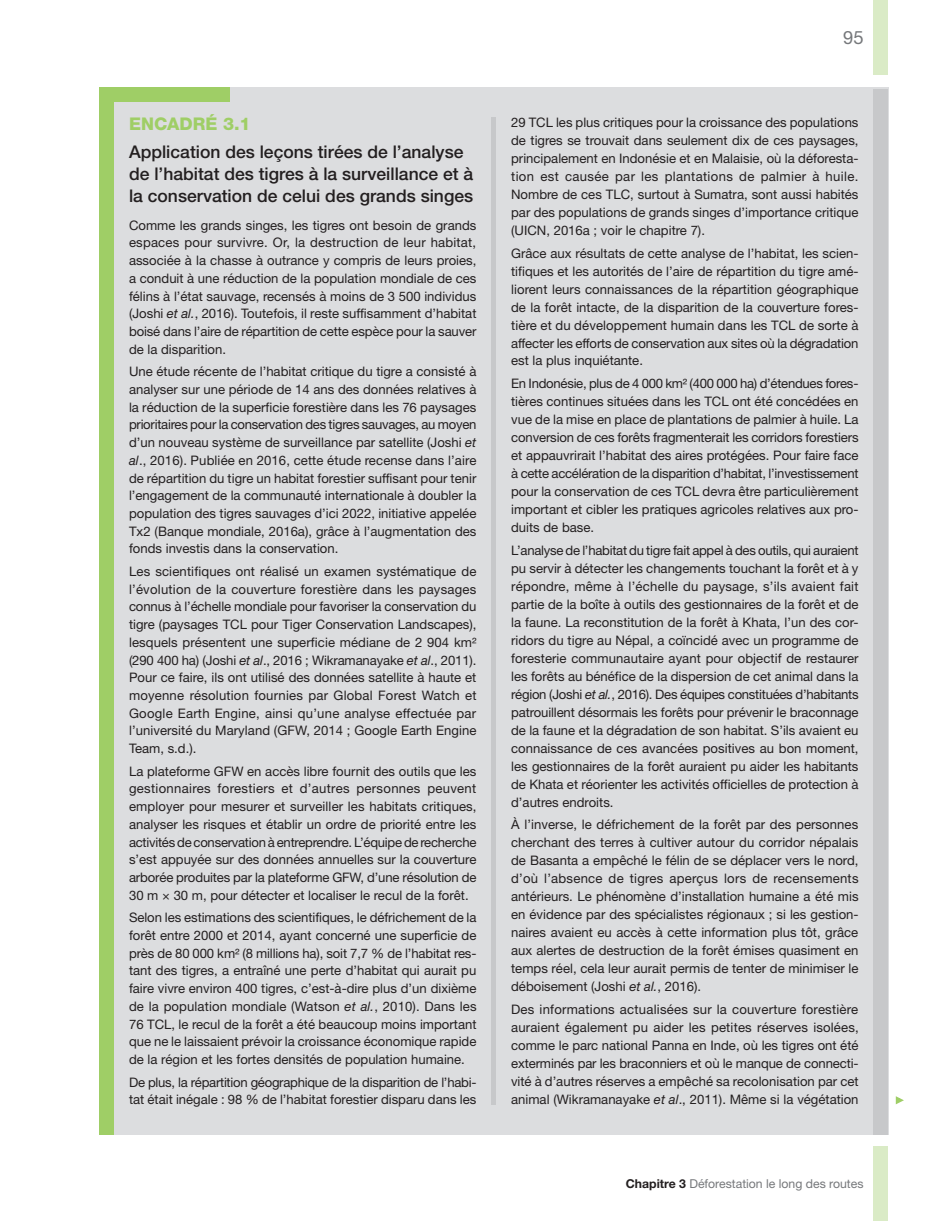
<style>
.page{position:relative;width:938px;height:1221px;background:#fff}
.page>*{position:absolute;margin:0;border:0;box-sizing:border-box;transform-origin:0 0}
.t1{font:18.38px "Helvetica Neue";color:#76787b}
.t2{font:500 17.5px/21.9px "Helvetica Neue";color:#231f20}
.t3{font:800 17.5px "Helvetica Neue";color:#9fce66}
.t4{font:13.12px/18px "Helvetica Neue";color:#231f20;text-align:justify}
.t5{font:13.12px/17.7px "Helvetica Neue";letter-spacing:-.02em;color:#231f20}
.t6{font:12.25px "Helvetica Neue";color:#76787b}
.s1{font-style:italic}
.s2{font-weight:700;color:#231f20}
</style>
<div class="page">
<div style="left:873px;top:0;width:15px;height:74px;background:#daebc6"></div>
<div style="left:873px;top:1146px;width:15px;height:74px;background:#daebc6"></div>
<div style="left:99px;top:87px;width:789px;height:1047px;background:#dcdddf"></div>
<div style="left:99px;top:87px;width:15px;height:1047px;background:#9fce66"></div>
<div style="left:491px;top:117px;width:5px;height:987px;background:#c7c8ca"></div>
<div style="left:99px;top:87px;width:130px;height:15px;background:#9fce66"></div>
<svg style="left:895px;top:1096px;width:9px;height:9px"></svg>
<div style="left:873px;top:89px;width:15px;height:1045px;background:#c7c8ca"></div>
<h2 class="t3" style="left:129px;top:113px;width:123px">ENCADRÉ 3.1</h2>
<h2 class="t2" style="left:129px;top:141px;width:346px">Application des leçons tirées de l’analyse de l’habitat des tigres à la surveillance et à la conservation de celui des grands singes</h2>
<p class="t4" style="left:129px;top:216px;width:349px">Comme les grands singes, les tigres ont besoin de grands espaces pour survivre. Or, la destruction de leur habitat, associée à la chasse à outrance y compris de leurs proies, a conduit à une réduction de la population mondiale de ces félins à l’état sauvage, recensés à moins de 3 500 individus (Joshi <span class="s1">et al.</span>, 2016). Toutefois, il reste suffisamment d’habitat boisé dans l’aire de répartition de cette espèce pour la sauver de la disparition.</p>
<p class="t4" style="left:129px;top:362px;width:349px">Une étude récente de l’habitat critique du tigre a consisté à analyser sur une période de 14 ans des données relatives à la réduction de la superficie forestière dans les 76 paysages prioritaires pour la conservation des tigres sauvages, au moyen d’un nouveau système de surveillance par satellite (Joshi <span class="s1">et al</span>., 2016). Publiée en 2016, cette étude recense dans l’aire de répartition du tigre un habitat forestier suffisant pour tenir l’engagement de la communauté internationale à doubler la population des tigres sauvages d’ici 2022, initiative appelée Tx2 (Banque mondiale, 2016a), grâce à l’augmentation des fonds investis dans la conservation.</p>
<p class="t4" style="left:129px;top:562px;width:349px">Les scientifiques ont réalisé un examen systématique de l’évolution de la couverture forestière dans les paysages connus à l’échelle mondiale pour favoriser la conservation du tigre (paysages TCL pour Tiger Conservation Landscapes), lesquels présentent une superficie médiane de 2 904 km² (290 400 ha) (Joshi <span class="s1">et al</span>., 2016 ; Wikramanayake <span class="s1">et al</span>., 2011).<br>Pour ce faire, ils ont utilisé des données satellite à haute et moyenne résolution fournies par Global Forest Watch et Google Earth Engine, ainsi qu’une analyse effectuée par l’université du Maryland (GFW, 2014 ; Google Earth Engine Team, s.d.).</p>
<p class="t4" style="left:129px;top:762px;width:349px">La plateforme GFW en accès libre fournit des outils que les gestionnaires forestiers et d’autres personnes peuvent employer pour mesurer et surveiller les habitats critiques, analyser les risques et établir un ordre de priorité entre les activités de conservation à entreprendre. L’équipe de recherche s’est appuyée sur des données annuelles sur la couverture arborée produites par la plateforme GFW, d’une résolution de 30 m × 30 m, pour détecter et localiser le recul de la forêt.</p>
<p class="t4" style="left:129px;top:908px;width:349px">Selon les estimations des scientifiques, le défrichement de la forêt entre 2000 et 2014, ayant concerné une superficie de près de 80 000 km² (8 millions ha), soit 7,7 % de l’habitat res&shy;tant des tigres, a entraîné une perte d’habitat qui aurait pu faire vivre environ 400 tigres, c’est-à-dire plus d’un dixième de la population mondiale (Watson <span class="s1">et al.</span>, 2010). Dans les 76 TCL, le recul de la forêt a été beaucoup moins important que ne le laissaient prévoir la croissance économique rapide de la région et les fortes densités de population humaine.</p>
<p class="t5" style="left:129px;top:1072px;width:349px">De plus, la répartition géographique de la disparition de l’habi&shy;tat était inégale : 98 % de l’habitat forestier disparu dans les</p>
<h1 class="t1" style="left:843px;top:26px;width:22px">95</h1>
<p class="t4" style="left:511px;top:113px;width:349px">29 TCL les plus critiques pour la croissance des populations de tigres se trouvait dans seulement dix de ces paysages, principalement en Indonésie et en Malaisie, où la déforesta&shy;tion est causée par les plantations de palmier à huile.<br>Nombre de ces TLC, surtout à Sumatra, sont aussi habités par des populations de grands singes d’importance critique (UICN, 2016a ; voir le chapitre 7).</p>
<p class="t4" style="left:511px;top:244px;width:349px">Grâce aux résultats de cette analyse de l’habitat, les scien&shy;tifiques et les autorités de l’aire de répartition du tigre amé&shy;liorent leurs connaissances de la répartition géographique de la forêt intacte, de la disparition de la couverture fores&shy;tière et du développement humain dans les TCL de sorte à affecter les efforts de conservation aux sites où la dégradation est la plus inquiétante.</p>
<p class="t4" style="left:511px;top:374px;width:349px">En Indonésie, plus de 4 000 km² (400 000 ha) d’étendues fores&shy;tières continues situées dans les TCL ont été concédées en vue de la mise en place de plantations de palmier à huile. La conversion de ces forêts fragmenterait les corridors forestiers et appauvrirait l’habitat des aires protégées. Pour faire face à cette accélération de la disparition d’habitat, l’investissement pour la conservation de ces TCL devra être particulièrement important et cibler les pratiques agricoles relatives aux pro&shy;duits de base.</p>
<p class="t4" style="left:511px;top:541px;width:349px">L’analyse de l’habitat du tigre fait appel à des outils, qui auraient pu servir à détecter les changements touchant la forêt et à y répondre, même à l’échelle du paysage, s’ils avaient fait partie de la boîte à outils des gestionnaires de la forêt et de la faune. La reconstitution de la forêt à Khata, l’un des cor&shy;ridors du tigre au Népal, a coïncidé avec un programme de foresterie communautaire ayant pour objectif de restaurer les forêts au bénéfice de la dispersion de cet animal dans la région (Joshi <span class="s1">et al.</span>, 2016). Des équipes constituées d’habitants patrouillent désormais les forêts pour prévenir le braconnage de la faune et la dégradation de son habitat. S’ils avaient eu connaissance de ces avancées positives au bon moment, les gestionnaires de la forêt auraient pu aider les habitants de Khata et réorienter les activités officielles de protection à d’autres endroits.</p>
<p class="t4" style="left:511px;top:815px;width:349px">À l’inverse, le défrichement de la forêt par des personnes cherchant des terres à cultiver autour du corridor népalais de Basanta a empêché le félin de se déplacer vers le nord, d’où l’absence de tigres aperçus lors de recensements antérieurs. Le phénomène d’installation humaine a été mis en évidence par des spécialistes régionaux ; si les gestion&shy;naires avaient eu accès à cette information plus tôt, grâce aux alertes de destruction de la forêt émises quasiment en temps réel, cela leur aurait permis de tenter de minimiser le déboisement (Joshi <span class="s1">et al.</span>, 2016).</p>
<p class="t4" style="left:511px;top:1000px;width:349px">Des informations actualisées sur la couverture forestière auraient également pu aider les petites réserves isolées, comme le parc national Panna en Inde, où les tigres ont été exterminés par les braconniers et où le manque de connecti&shy;vité à d’autres réserves a empêché sa recolonisation par cet animal (Wikramanayake <span class="s1">et al</span>., 2011). Même si la végétation</p>
<p class="t6" style="left:626px;top:1176px;width:239px"><span class="s2">Chapitre 3</span> Déforestation le long des routes</p>
</div>
